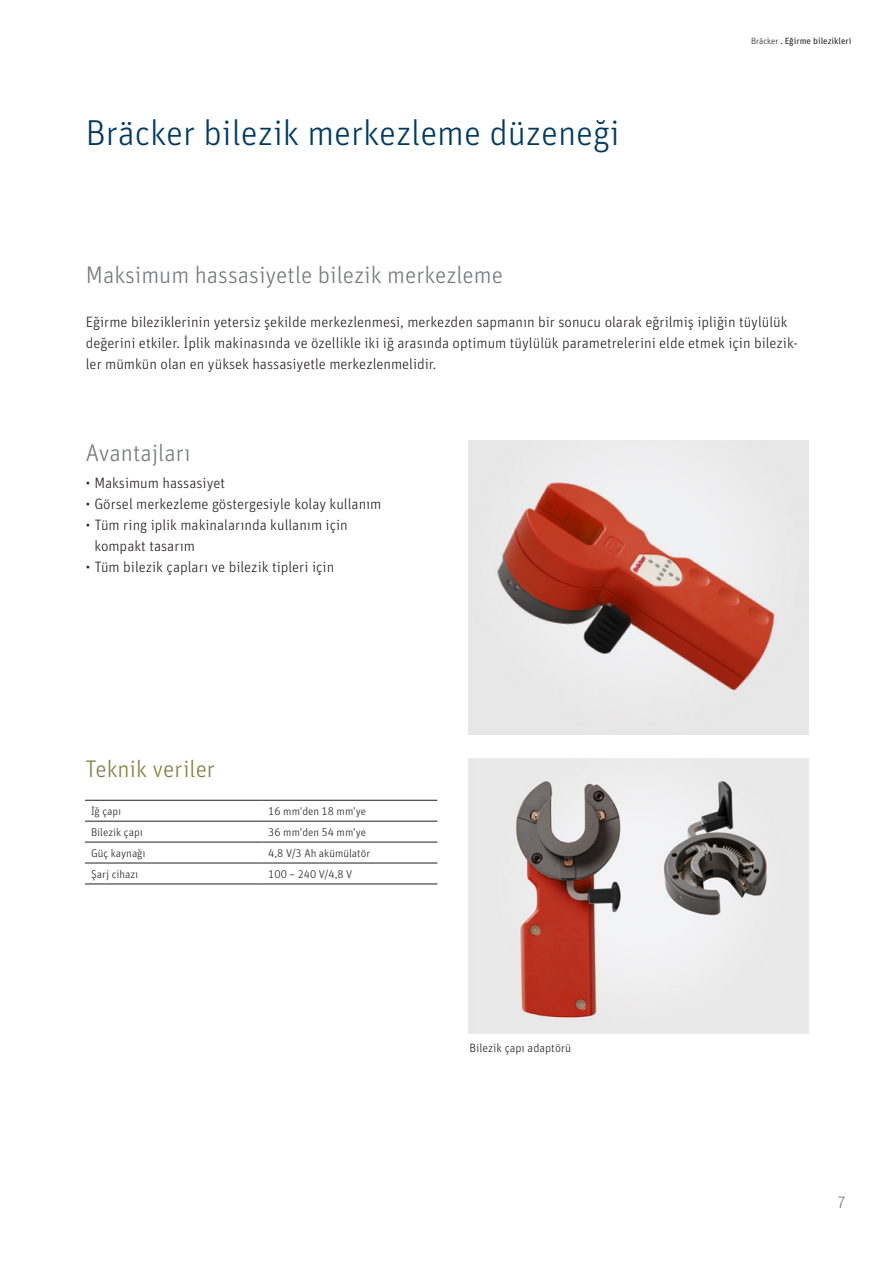
<style>
.page{position:relative;width:893px;height:1263px;background:#fff}
.page>*{position:absolute;margin:0;border:0;box-sizing:border-box;transform-origin:0 0}
.t1{font:300 36px "Unit Pro";color:#003a63}
.t2{font:300 24px "Unit Pro";color:#76787b}
.t3{font:300 24px "Unit Pro";color:#7e813e}
.t4{font:300 16.5px "Unit Pro";color:#76787b}
.t5{font:300 15px/21px "Unit Pro";color:#231f20}
.t6{font:300 12px "Unit Pro";color:#231f20}
.t7{font:300 11.25px "Unit Pro";color:#231f20}
.t8{font:9px "Unit Pro";color:#231f20}
.s1{font-weight:300}
</style>
<div class="page">
<img style="left:469px;top:441px;width:340px;height:293px">
<img style="left:469px;top:758px;width:340px;height:275px">
<hr style="left:85px;top:800px;width:177px;height:1px;background:#231f20">
<hr style="left:262px;top:800px;width:175px;height:1px;background:#231f20">
<hr style="left:85px;top:821px;width:177px;height:1px;background:#231f20">
<hr style="left:262px;top:821px;width:175px;height:1px;background:#231f20">
<hr style="left:85px;top:842px;width:177px;height:1px;background:#231f20">
<hr style="left:262px;top:842px;width:175px;height:1px;background:#231f20">
<hr style="left:85px;top:863px;width:177px;height:1px;background:#231f20">
<hr style="left:262px;top:863px;width:175px;height:1px;background:#231f20">
<hr style="left:85px;top:884px;width:177px;height:1px;background:#231f20">
<hr style="left:262px;top:884px;width:175px;height:1px;background:#231f20">
<h1 class="t1" style="left:86px;top:108px;width:535px">Bräcker bilezik merkezleme düzeneği</h1>
<p class="t8" style="left:751px;top:34px;width:102px"><span class="s1">Bräcker</span> . Eğirme bilezikleri</p>
<h2 class="t2" style="left:86px;top:258px;width:419px">Maksimum hassasiyetle bilezik merkezleme</h2>
<p class="t5" style="left:86px;top:311px;width:714px">Eğirme bileziklerinin yetersiz şekilde merkezlenmesi, merkezden sapmanın bir sonucu olarak eğrilmiş ipliğin tüylülük değerini etkiler. İplik makinasında ve özellikle iki iğ arasında optimum tüylülük parametrelerini elde etmek için bilezik&shy;ler mümkün olan en yüksek hassasiyetle merkezlenmelidir.</p>
<h2 class="t2" style="left:86px;top:436px;width:106px">Avantajları</h2>
<p class="t5" style="left:86px;top:472px;width:141px">• Maksimum hassasiyet</p>
<p class="t5" style="left:86px;top:493px;width:297px">• Görsel merkezleme göstergesiyle kolay kullanım</p>
<p class="t5" style="left:94px;top:514px;width:255px;text-indent:-9px">• Tüm ring iplik makinalarında kullanım için kompakt tasarım</p>
<p class="t5" style="left:86px;top:556px;width:250px">• Tüm bilezik çapları ve bilezik tipleri için</p>
<h2 class="t3" style="left:85px;top:752px;width:131px">Teknik veriler</h2>
<p class="t7" style="left:91px;top:803px;width:32px">İğ çapı</p>
<p class="t7" style="left:268px;top:803px;width:99px">16 mm'den 18 mm'ye</p>
<p class="t7" style="left:91px;top:824px;width:53px">Bilezik çapı</p>
<p class="t7" style="left:268px;top:824px;width:99px">36 mm'den 54 mm'ye</p>
<p class="t7" style="left:91px;top:845px;width:56px">Güç kaynağı</p>
<p class="t7" style="left:268px;top:845px;width:103px">4,8 V/3 Ah akümülatör</p>
<p class="t7" style="left:91px;top:866px;width:49px">Şarj cihazı</p>
<p class="t7" style="left:268px;top:866px;width:86px">100 – 240 V/4,8 V</p>
<p class="t6" style="left:470px;top:1039px;width:103px">Bilezik çapı adaptörü</p>
<p class="t4" style="left:838px;top:1191px;width:11px">7</p>
</div>
